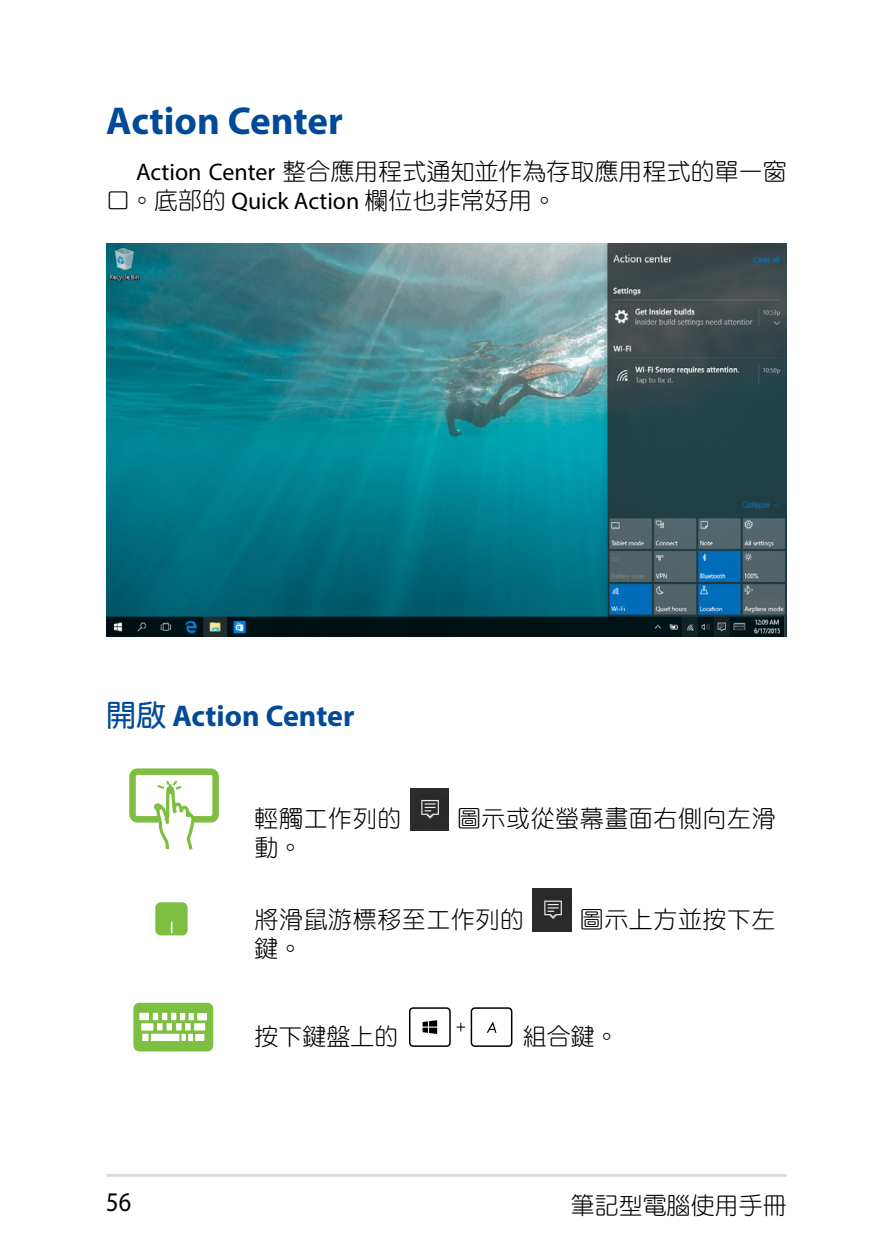
<style>
.page{position:relative;width:893px;height:1259px;background:#fff}
.page>*{position:absolute;margin:0;border:0;box-sizing:border-box;transform-origin:0 0}
.t1{font:700 39px "Myriad Pro";color:#004a98}
.t2{font:700 30px "Myriad Pro";color:#004a98}
.t3{font:27px "Myriad Pro";color:#000;scale:.9 1}
.t4{font:24px/28.8px "DF Yuan Std W3";color:#000}
.t5{font:24px "DF Yuan Std W3";letter-spacing:.025em;color:#000}
.s1{font-family:"Myriad Pro"}
.s2{font-family:"DF Yuan Std W7";font-weight:400}
</style>
<div class="page">
<hr style="left:106px;top:1173px;width:681px;height:3px;background:#dcdddd">
<img style="left:106px;top:244px;width:681px;height:392px">
<div style="left:129px;top:768px;width:90px;height:54px;border:6px solid #7ebf41;border-radius:5px"></div>
<svg style="left:151px;top:768px;width:45px;height:82px"></svg>
<img style="left:410px;top:788px;width:38px;height:42px">
<svg style="left:155px;top:902px;width:33px;height:34px"></svg>
<img style="left:533px;top:889px;width:38px;height:42px">
<div style="left:134px;top:1004px;width:78px;height:46px;background:#7dbf41;border-radius:5px"></div>
<div style="left:133px;top:1002px;width:80px;height:49px;border:2px solid #7dbf41;border-radius:5px"></div>
<div style="left:153px;top:1012px;width:5px;height:8px;background:#fff"></div>
<div style="left:162px;top:1012px;width:5px;height:8px;background:#fff"></div>
<div style="left:171px;top:1012px;width:5px;height:8px;background:#fff"></div>
<svg style="left:180px;top:1013px;width:14px;height:7px"></svg>
<div style="left:197px;top:1013px;width:10px;height:7px;background:#fff"></div>
<div style="left:141px;top:1023px;width:12px;height:7px;background:#fff"></div>
<div style="left:142px;top:1033px;width:6px;height:8px;background:#fff"></div>
<div style="left:151px;top:1033px;width:28px;height:8px;background:#9ecf72"></div>
<div style="left:157px;top:1023px;width:6px;height:7px;background:#fff"></div>
<div style="left:166px;top:1023px;width:6px;height:7px;background:#fff"></div>
<div style="left:176px;top:1023px;width:6px;height:7px;background:#fff"></div>
<div style="left:185px;top:1023px;width:6px;height:7px;background:#fff"></div>
<div style="left:194px;top:1023px;width:11px;height:7px;background:#fff"></div>
<div style="left:195px;top:1034px;width:9px;height:7px;background:#fff"></div>
<div style="left:139px;top:1012px;width:10px;height:8px;background:#fff"></div>
<svg style="left:151px;top:1034px;width:45px;height:18px"></svg>
<div style="left:471px;top:1007px;width:41px;height:40px;border:2px solid #000;border-radius:3px"></div>
<svg style="left:457px;top:1023px;width:8px;height:8px"></svg>
<div style="left:409px;top:1007px;width:42px;height:40px;border:2px solid #000;border-radius:3px"></div>
<svg style="left:423px;top:1020px;width:14px;height:14px"></svg>
<svg style="left:487px;top:1021px;width:9px;height:11px"></svg>
<h1 class="t1" style="left:106px;top:95px;width:238px">Action Center</h1>
<p class="t4" style="left:106px;top:156px;width:682px;text-indent:30px"><span class="s1">Action Center</span> 整合應用程式通知並作為存取應用程式的單一窗口。底部的 <span class="s1">Quick Action</span> 欄位也非常好用。</p>
<p class="t2" style="left:106px;top:696px;width:250px"><span class="s2">開啟</span> Action Center</p>
<p class="t4" style="left:255px;top:804px;width:148px">輕觸工作列的</p>
<p class="t5" style="left:457px;top:806px;width:320px">圖示或從螢幕畫面右側向左滑</p>
<p class="t4" style="left:255px;top:833px;width:49px">動。</p>
<p class="t5" style="left:255px;top:906px;width:271px">將滑鼠游標移至工作列的</p>
<p class="t5" style="left:580px;top:906px;width:197px">圖示上方並按下左</p>
<p class="t4" style="left:255px;top:933px;width:49px">鍵。</p>
<p class="t4" style="left:255px;top:1021px;width:145px">按下鍵盤上的</p>
<p class="t4" style="left:523px;top:1021px;width:97px">組合鍵。</p>
<p class="t3" style="left:106px;top:1185px;width:29px">56</p>
<p class="t4" style="left:571px;top:1190px;width:218px">筆記型電腦使用手冊</p>
</div>
